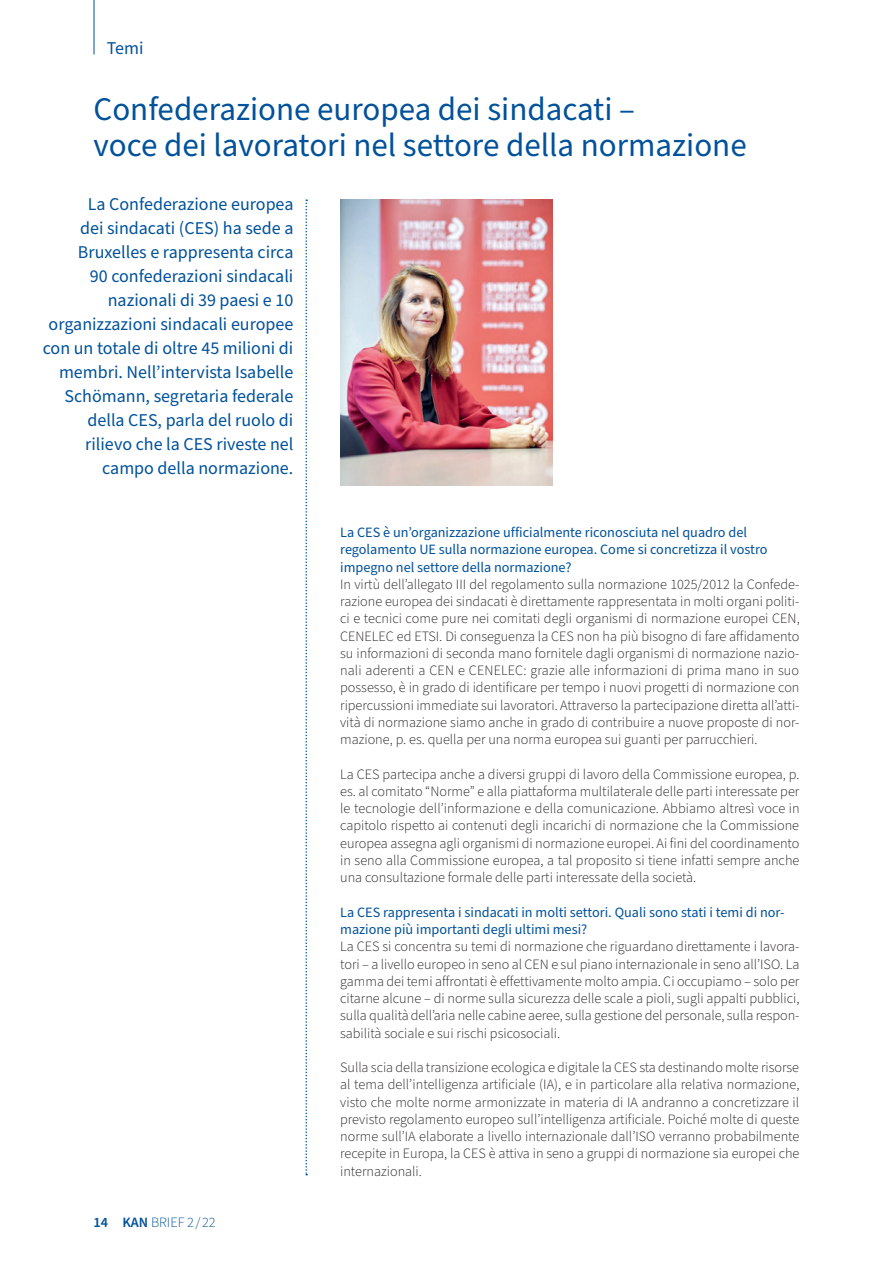
<style>
.page{position:relative;width:893px;height:1263px;background:#fff}
.page>*{position:absolute;margin:0;border:0;box-sizing:border-box;transform-origin:0 0}
.U{font:33px/36px "Source Sans Pro";color:#01519b}
.VS{font:18px/24px "Source Sans Pro";color:#01519b;text-align:right}
.g_I{font:300 14.25px/17.2px "Source Sans Pro";color:#231f20;text-align:justify}
.ZU_2{font:14.25px/17.2px "Source Sans Pro";color:#01519b}
.t1{font:300 14.25px "Source Sans Pro";color:#01519b}
.s1{font-weight:600}
</style>
<div class="page">
<hr style="left:94px;top:0;width:1px;height:54px;background:#01519b">
<svg style="left:305px;top:199px;width:2px;height:976px"></svg>
<img style="left:340px;top:199px;width:213px;height:286px">
<p class="VS" style="left:107px;top:37px;width:38px">Temi</p>
<p class="U" style="left:94px;top:92px;width:655px">Confederazione europea dei sindacati –<br>voce dei lavoratori nel settore della normazione</p>
<p class="VS" style="left:43px;top:193px;width:252px">La Confederazione europea<br>dei sindacati (CES) ha sede a<br>Bruxelles e rappresenta circa<br>90 confederazioni sindacali nazionali di 39 paesi e 10 organizzazioni sindacali europee con un totale di oltre 45 milioni di membri. Nell’intervista Isabelle<br>Schömann, segretaria federale della CES, parla del ruolo di rilievo che la CES riveste nel campo della normazione.</p>
<p class="t1" style="left:94px;top:1213px;width:124px"><span class="s1">14 KAN</span> BRIEF 2 / 22</p>
<p class="ZU_2" style="left:340px;top:524px;width:429px">La CES è un’organizzazione ufficialmente riconosciuta nel quadro del regolamento UE sulla normazione europea. Come si concretizza il vostro impegno nel settore della normazione?</p>
<p class="g_I" style="left:340px;top:576px;width:461px">In virtù dell’allegato III del regolamento sulla normazione 1025/2012 la Confede&shy;razione europea dei sindacati è direttamente rappresentata in molti organi politi&shy;ci e tecnici come pure nei comitati degli organismi di normazione europei CEN, CENELEC ed ETSI. Di conseguenza la CES non ha più bisogno di fare affidamento su informazioni di seconda mano fornitele dagli organismi di normazione nazio&shy;nali aderenti a CEN e CENELEC: grazie alle informazioni di prima mano in suo possesso, è in grado di identificare per tempo i nuovi progetti di normazione con ripercussioni immediate sui lavoratori. Attraverso la partecipazione diretta all’atti&shy;vità di normazione siamo anche in grado di contribuire a nuove proposte di nor&shy;mazione, p. es. quella per una norma europea sui guanti per parrucchieri.</p>
<p class="g_I" style="left:340px;top:766px;width:461px">La CES partecipa anche a diversi gruppi di lavoro della Commissione europea, p. es. al comitato “Norme” e alla piattaforma multilaterale delle parti interessate per le tecnologie dell’informazione e della comunicazione. Abbiamo altresì voce in capitolo rispetto ai contenuti degli incarichi di normazione che la Commissione europea assegna agli organismi di normazione europei. Ai fini del coordinamento in seno alla Commissione europea, a tal proposito si tiene infatti sempre anche una consultazione formale delle parti interessate della società.</p>
<p class="ZU_2" style="left:340px;top:904px;width:446px">La CES rappresenta i sindacati in molti settori. Quali sono stati i temi di nor&shy;mazione più importanti degli ultimi mesi?</p>
<p class="g_I" style="left:340px;top:938px;width:461px">La CES si concentra su temi di normazione che riguardano direttamente i lavora&shy;tori – a livello europeo in seno al CEN e sul piano internazionale in seno all’ISO. La gamma dei temi affrontati è effettivamente molto ampia. Ci occupiamo – solo per citarne alcune – di norme sulla sicurezza delle scale a pioli, sugli appalti pubblici, sulla qualità dell’aria nelle cabine aeree, sulla gestione del personale, sulla respon&shy;sabilità sociale e sui rischi psicosociali.</p>
<p class="g_I" style="left:340px;top:1059px;width:461px">Sulla scia della transizione ecologica e digitale la CES sta destinando molte risorse al tema dell’intelligenza artificiale (IA), e in particolare alla relativa normazione, visto che molte norme armonizzate in materia di IA andranno a concretizzare il previsto regolamento europeo sull’intelligenza artificiale. Poiché molte di queste norme sull’IA elaborate a livello internazionale dall’ISO verranno probabilmente recepite in Europa, la CES è attiva in seno a gruppi di normazione sia europei che internazionali.</p>
</div>
